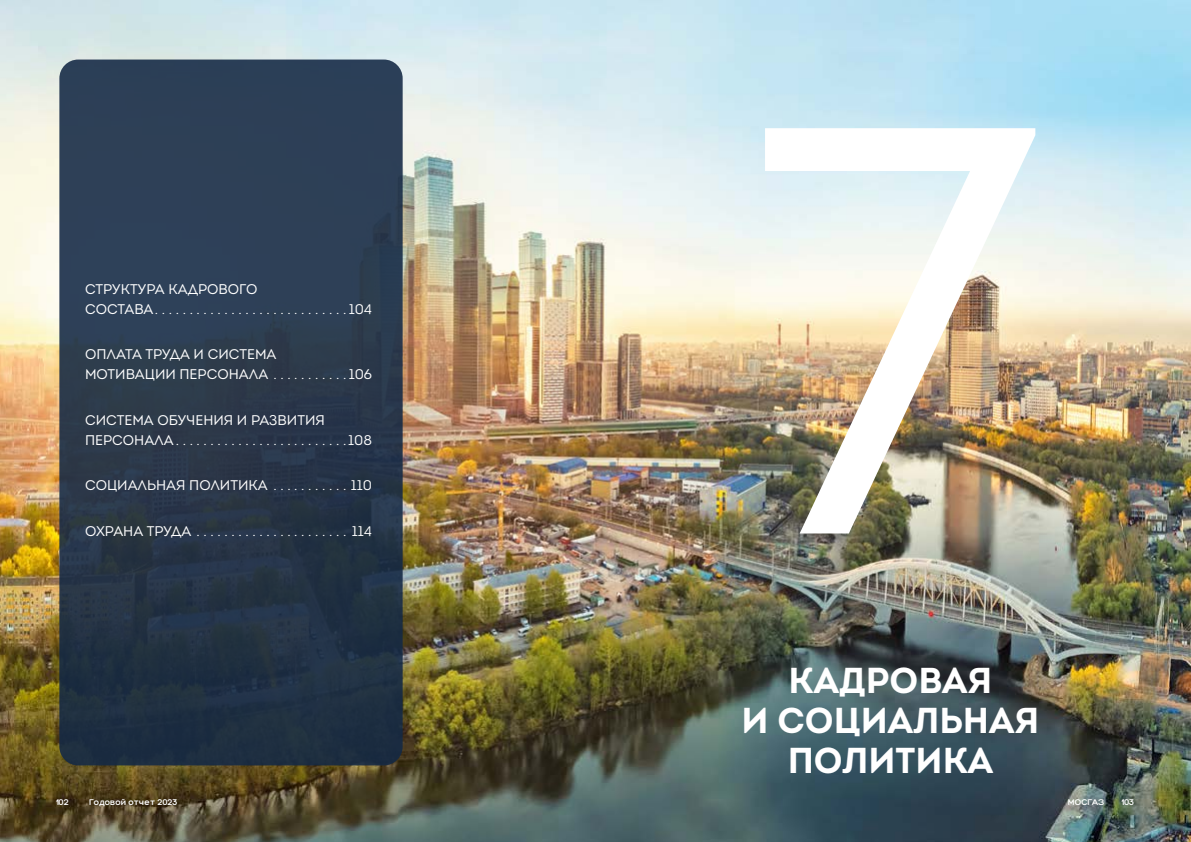
<style>
.page{position:relative;width:1191px;height:842px;background:#fff}
.page>*{position:absolute;margin:0;border:0;box-sizing:border-box;transform-origin:0 0}
.t1{font:578.9px "Intro";color:#fff}
.t2{font:700 36px/40px "Intro";color:#fff;text-align:center}
.t3{font:14px/20px "Intro Book Alt";color:#fff}
.t4{font:700 9px "Hero";color:#fff}
</style>
<div class="page">
<img style="left:0;top:0;width:1191px;height:842px">
<div style="left:59px;top:60px;width:344px;height:705px;background:linear-gradient(to bottom,#31435b,#202e3e);border-radius:19px"></div>
<p class="t3" style="left:85px;top:279px;width:288px">СТРУКТУРА КАДРОВОГО<br>СОСТАВА . . . . . . . . . . . . . . . . . . . . . . . . . . . 104</p>
<p class="t3" style="left:85px;top:344px;width:288px">ОПЛАТА ТРУДА И СИСТЕМА<br>МОТИВАЦИИ ПЕРСОНАЛА . . . . . . . . . . 106</p>
<p class="t3" style="left:85px;top:410px;width:288px">СИСТЕМА ОБУЧЕНИЯ И РАЗВИТИЯ<br>ПЕРСОНАЛА . . . . . . . . . . . . . . . . . . . . . . . . 108</p>
<p class="t3" style="left:85px;top:475px;width:289px">СОЦИАЛЬНАЯ ПОЛИТИКА . . . . . . . . . . . 110</p>
<p class="t3" style="left:85px;top:521px;width:288px">ОХРАНА ТРУДА . . . . . . . . . . . . . . . . . . . . . . 114</p>
<h1 class="t1" style="left:743px;top:-22px;width:301px">7</h1>
<h2 class="t2" style="left:741px;top:660px;width:299px">КАДРОВАЯ<br>И СОЦИАЛЬНАЯ<br>ПОЛИТИКА</h2>
<p class="t4" style="left:56px;top:797px;width:14px">102</p>
<p class="t4" style="left:89px;top:797px;width:90px">Годовой отчет 2023</p>
<p class="t4" style="left:1067px;top:797px;width:38px">МОСГАЗ</p>
<p class="t4" style="left:1121px;top:797px;width:14px">103</p>
</div>
